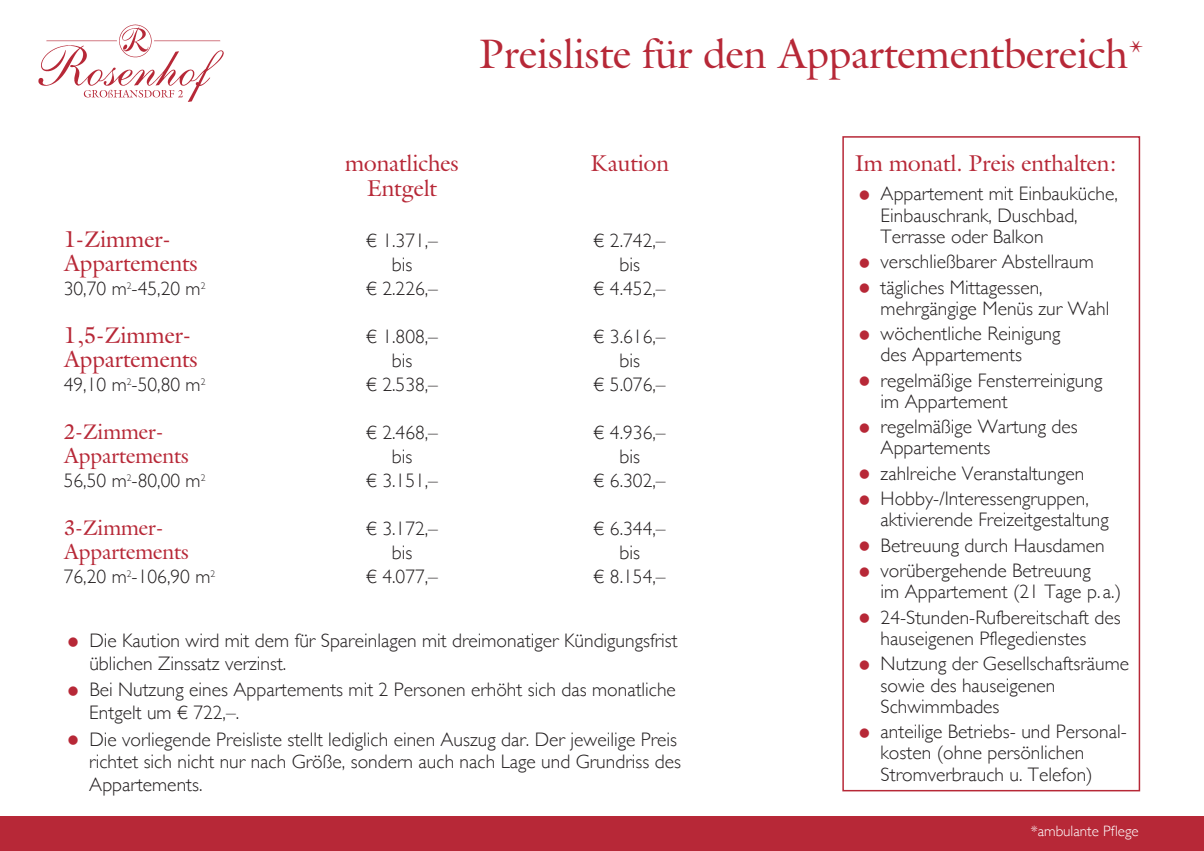
<style>
.page{position:relative;width:1204px;height:851px;background:#fff}
.page>*{position:absolute;margin:0;border:0;box-sizing:border-box;transform-origin:0 0}
.t1{font:40.5px "Galliard IT Cby BT";color:#b72837}
.t2{font:22.5px/24px "Galliard IT Cby BT";color:#b72837}
.t3{font:21px/24px "Galliard IT Cby BT";color:#b72837}
.t4{font:300 19.5px/24px "Gill Sans";color:#231f20}
.t5{font:300 15px "Gill Sans";color:#fff}
.s1{font-size:30px}
.s2{font-size:37.5px;color:#b72837}
</style>
<div class="page">
<img style="left:38px;top:24px;width:186px;height:78px">
<div style="left:842px;top:136px;width:298px;height:655px;border:2px solid #b72837"></div>
<div style="left:0;top:816px;width:1203px;height:34px;background:#b72837"></div>
<h1 class="t1" style="left:479px;top:28px;width:666px">Preisliste für den Appartementbereich<span class="s1">*</span></h1>
<p class="t2" style="left:64px;top:227px;width:136px">1-Zimmer-<br>Appartements</p>
<p class="t4" style="left:64px;top:276px;width:143px">30,70 m<sup>2</sup>-45,20 m<sup>2</sup></p>
<p class="t2" style="left:64px;top:323px;width:136px">1 ,5-Zimmer-<br>Appartements</p>
<p class="t4" style="left:64px;top:372px;width:143px">49,10 m<sup>2</sup>-50,80 m<sup>2</sup></p>
<p class="t3" style="left:64px;top:420px;width:127px">2-Zimmer-<br>Appartements</p>
<p class="t4" style="left:64px;top:468px;width:143px">56,50 m<sup>2</sup>-80,00 m<sup>2</sup></p>
<p class="t3" style="left:64px;top:516px;width:127px">3-Zimmer-<br>Appartements</p>
<p class="t4" style="left:64px;top:564px;width:153px">76,20 m<sup>2</sup>-106,90 m<sup>2</sup></p>
<p class="t2" style="left:345px;top:150px;width:115px;line-height:25.5px;text-align:center">monatliches<br>Entgelt</p>
<p class="t2" style="left:590px;top:151px;width:80px">Kaution</p>
<p class="t4" style="left:366px;top:228px;width:73px;text-align:center">€ 1.371,– bis<br>€ 2.226,–</p>
<p class="t4" style="left:366px;top:324px;width:73px;text-align:center">€ 1.808,– bis<br>€ 2.538,–</p>
<p class="t4" style="left:366px;top:420px;width:73px;text-align:center">€ 2.468,– bis<br>€ 3.151,–</p>
<p class="t4" style="left:366px;top:516px;width:73px;text-align:center">€ 3.172,– bis<br>€ 4.077,–</p>
<p class="t4" style="left:593px;top:228px;width:73px;text-align:center">€ 2.742,– bis<br>€ 4.452,–</p>
<p class="t4" style="left:593px;top:324px;width:73px;text-align:center">€ 3.616,– bis<br>€ 5.076,–</p>
<p class="t4" style="left:593px;top:420px;width:73px;text-align:center">€ 4.936,– bis<br>€ 6.302,–</p>
<p class="t4" style="left:593px;top:516px;width:73px;text-align:center">€ 6.344,– bis<br>€ 8.154,–</p>
<p class="t4" style="left:89px;top:628px;width:589px;line-height:22.5px;text-indent:-26px"><span class="s2">•</span> Die Kaution wird mit dem für Spareinlagen mit dreimonatiger Kündigungsfrist üblichen Zinssatz verzinst.</p>
<p class="t4" style="left:89px;top:677px;width:588px;line-height:22.5px;text-indent:-25px"><span class="s2">•</span> Bei Nutzung eines Appartements mit 2 Personen erhöht sich das monatliche<br>Entgelt um € 722,–.</p>
<p class="t4" style="left:89px;top:727px;width:593px;line-height:22.5px;text-indent:-25px"><span class="s2">•</span> Die vorliegende Preisliste stellt lediglich einen Auszug dar. Der jeweilige Preis richtet sich nicht nur nach Größe, sondern auch nach Lage und Grundriss des<br>Appartements.</p>
<p class="t2" style="left:855px;top:151px;width:263px">Im monatl. Preis enthalten:</p>
<p class="t4" style="left:880px;top:182px;width:239px;line-height:21.1px;text-indent:-26px"><span class="s2">•</span> Appartement mit Einbauküche,<br>Einbauschrank, Duschbad,<br>Terrasse oder Balkon</p>
<p class="t4" style="left:855px;top:249px;width:240px"><span class="s2">•</span> verschließbarer Abstellraum</p>
<p class="t4" style="left:880px;top:275px;width:230px;line-height:21.1px;text-indent:-26px"><span class="s2">•</span> tägliches Mittagessen, mehrgängige Menüs zur Wahl</p>
<p class="t4" style="left:880px;top:322px;width:181px;line-height:21.1px;text-indent:-26px"><span class="s2">•</span> wöchentliche Reinigung des Appartements</p>
<p class="t4" style="left:880px;top:369px;width:223px;line-height:21.1px;text-indent:-26px"><span class="s2">•</span> regelmäßige Fensterreinigung im Appartement</p>
<p class="t4" style="left:880px;top:415px;width:198px;line-height:21.1px;text-indent:-26px"><span class="s2">•</span> regelmäßige Wartung des<br>Appartements</p>
<p class="t4" style="left:855px;top:460px;width:231px"><span class="s2">•</span> zahlreiche Veranstaltungen</p>
<p class="t4" style="left:880px;top:487px;width:230px;line-height:21.1px;text-indent:-26px"><span class="s2">•</span> Hobby-/Interessengruppen, aktivierende Freizeitgestaltung</p>
<p class="t4" style="left:855px;top:532px;width:251px"><span class="s2">•</span> Betreuung durch Hausdamen</p>
<p class="t4" style="left:880px;top:559px;width:242px;line-height:21.1px;text-indent:-26px"><span class="s2">•</span> vorübergehende Betreuung<br>im Appartement (21 Tage p.a.)</p>
<p class="t4" style="left:855px;top:606px;width:267px;line-height:21.1px;text-align:center"><span class="s2">•</span> 24-Stunden-Rufbereitschaft des hauseigenen Pflegedienstes</p>
<p class="t4" style="left:880px;top:652px;width:250px;line-height:21.1px;text-indent:-26px"><span class="s2">•</span> Nutzung der Gesellschaftsräume sowie des hauseigenen<br>Schwimmbades</p>
<p class="t4" style="left:880px;top:720px;width:248px;line-height:21.1px;text-indent:-26px"><span class="s2">•</span> anteilige Betriebs- und Personal&shy;kosten (ohne persönlichen<br>Stromverbrauch u. Telefon)</p>
<p class="t5" style="left:1030px;top:819px;width:109px">*ambulante Pflege</p>
</div>
